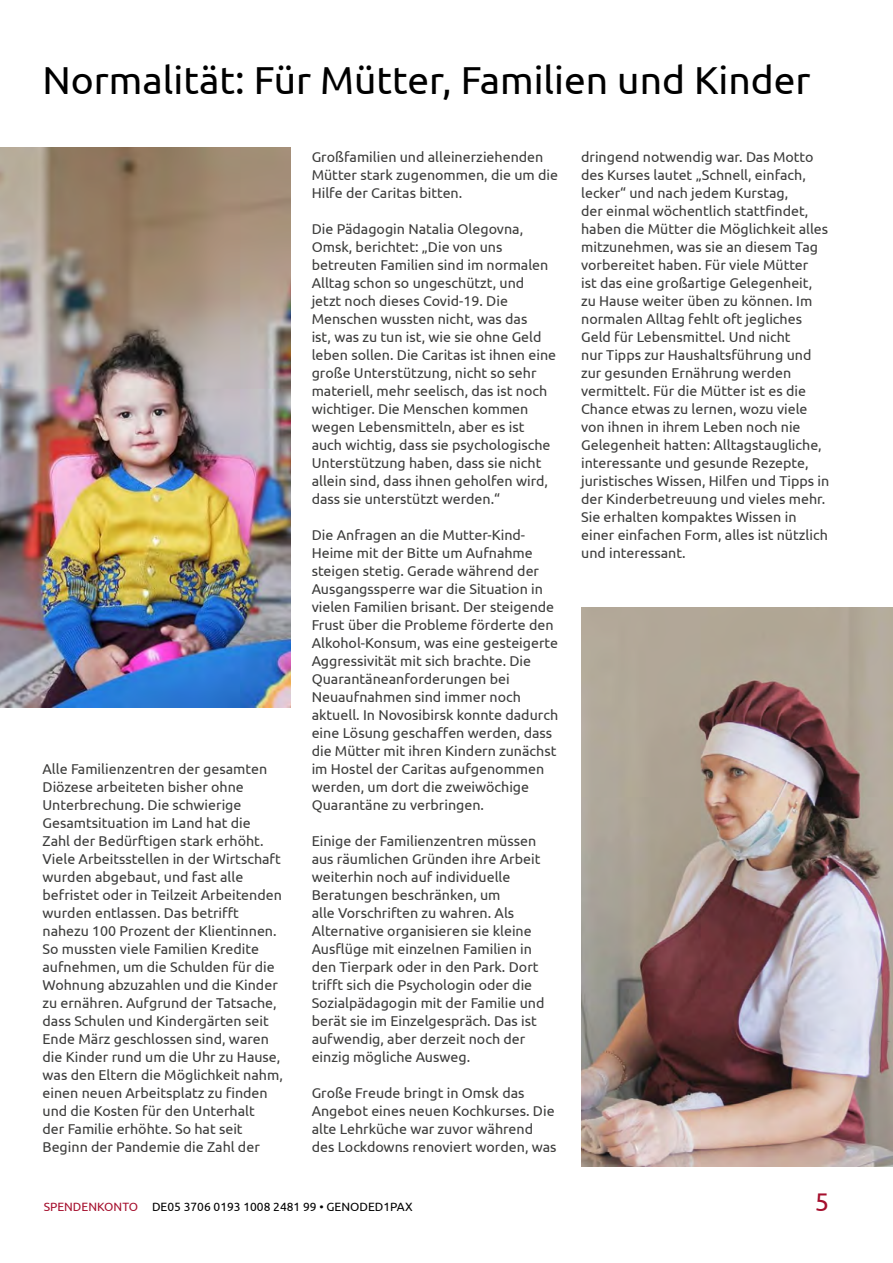
<style>
.page{position:relative;width:893px;height:1263px;background:#fff}
.page>*{position:absolute;margin:0;border:0;box-sizing:border-box;transform-origin:0 0}
._02_Article_Title{font:39px "Ubuntu";color:#000}
.t1{font:25.5px "Ubuntu";color:#a50f2d}
._05_body_text{font:14.25px/18px "Ubuntu";color:#3c3c3b}
.t2{font:12px "Ubuntu";color:#000}
.s1{color:#a50f2d}
</style>
<div class="page">
<img style="left:0;top:148px;width:291px;height:560px">
<img style="left:581px;top:607px;width:312px;height:560px">
<p class="_02_Article_Title" style="left:43px;top:57px;width:770px">Normalität: Für Mütter, Familien und Kinder</p>
<p class="_05_body_text" style="left:43px;top:759px;width:242px">Alle Familienzentren der gesamten Diözese arbeiteten bisher ohne Unterbrechung. Die schwierige Gesamtsituation im Land hat die<br>Zahl der Bedürftigen stark erhöht.<br>Viele Arbeitsstellen in der Wirtschaft wurden abgebaut, und fast alle befristet oder in Teilzeit Arbeitenden wurden entlassen. Das betrifft nahezu 100 Prozent der Klientinnen.<br>So mussten viele Familien Kredite aufnehmen, um die Schulden für die Wohnung abzuzahlen und die Kinder zu ernähren. Aufgrund der Tatsache, dass Schulen und Kindergärten seit Ende März geschlossen sind, waren die Kinder rund um die Uhr zu Hause, was den Eltern die Möglichkeit nahm, einen neuen Arbeitsplatz zu finden und die Kosten für den Unterhalt<br>der Familie erhöhte. So hat seit Beginn der Pandemie die Zahl der</p>
<p class="_05_body_text" style="left:312px;top:147px;width:248px">Großfamilien und alleinerziehenden<br>Mütter stark zugenommen, die um die<br>Hilfe der Caritas bitten.</p>
<p class="_05_body_text" style="left:312px;top:219px;width:246px">Die Pädagogin Natalia Olegovna, Omsk, berichtet: „Die von uns betreuten Familien sind im normalen Alltag schon so ungeschützt, und jetzt noch dieses Covid-19. Die Menschen wussten nicht, was das<br>ist, was zu tun ist, wie sie ohne Geld leben sollen. Die Caritas ist ihnen eine große Unterstützung, nicht so sehr materiell, mehr seelisch, das ist noch wichtiger. Die Menschen kommen wegen Lebensmitteln, aber es ist auch wichtig, dass sie psychologische Unterstützung haben, dass sie nicht allein sind, dass ihnen geholfen wird, dass sie unterstützt werden.“</p>
<p class="_05_body_text" style="left:312px;top:525px;width:248px">Die Anfragen an die Mutter-Kind-Heime mit der Bitte um Aufnahme steigen stetig. Gerade während der Ausgangssperre war die Situation in vielen Familien brisant. Der steigende Frust über die Probleme förderte den Alkohol-Konsum, was eine gesteigerte Aggressivität mit sich brachte. Die Quarantäneanforderungen bei Neuaufnahmen sind immer noch aktuell. In Novosibirsk konnte dadurch eine Lösung geschaffen werden, dass die Mütter mit ihren Kindern zunächst im Hostel der Caritas aufgenommen werden, um dort die zweiwöchige Quarantäne zu verbringen.</p>
<p class="_05_body_text" style="left:312px;top:831px;width:234px">Einige der Familienzentren müssen aus räumlichen Gründen ihre Arbeit weiterhin noch auf individuelle Beratungen beschränken, um<br>alle Vorschriften zu wahren. Als Alternative organisieren sie kleine Ausflüge mit einzelnen Familien in den Tierpark oder in den Park. Dort trifft sich die Psychologin oder die Sozialpädagogin mit der Familie und berät sie im Einzelgespräch. Das ist aufwendig, aber derzeit noch der einzig mögliche Ausweg.</p>
<p class="_05_body_text" style="left:312px;top:1083px;width:246px">Große Freude bringt in Omsk das Angebot eines neuen Kochkurses. Die alte Lehrküche war zuvor während des Lockdowns renoviert worden, was</p>
<p class="_05_body_text" style="left:581px;top:147px;width:250px">dringend notwendig war. Das Motto des Kurses lautet „Schnell, einfach, lecker“ und nach jedem Kurstag,<br>der einmal wöchentlich stattfindet, haben die Mütter die Möglichkeit alles mitzunehmen, was sie an diesem Tag vorbereitet haben. Für viele Mütter<br>ist das eine großartige Gelegenheit, zu Hause weiter üben zu können. Im normalen Alltag fehlt oft jegliches Geld für Lebensmittel. Und nicht<br>nur Tipps zur Haushaltsführung und zur gesunden Ernährung werden vermittelt. Für die Mütter ist es die Chance etwas zu lernen, wozu viele von ihnen in ihrem Leben noch nie Gelegenheit hatten: Alltagstaugliche, interessante und gesunde Rezepte, juristisches Wissen, Hilfen und Tipps in der Kinderbetreuung und vieles mehr.<br>Sie erhalten kompaktes Wissen in einer einfachen Form, alles ist nützlich und interessant.</p>
<p class="t2" style="left:44px;top:1200px;width:370px"><span class="s1">SPENDENKONTO</span> DE05 3706 0193 1008 2481 99 • GENODED1PAX</p>
<h2 class="t1" style="left:815px;top:1187px;width:16px">5</h2>
</div>
